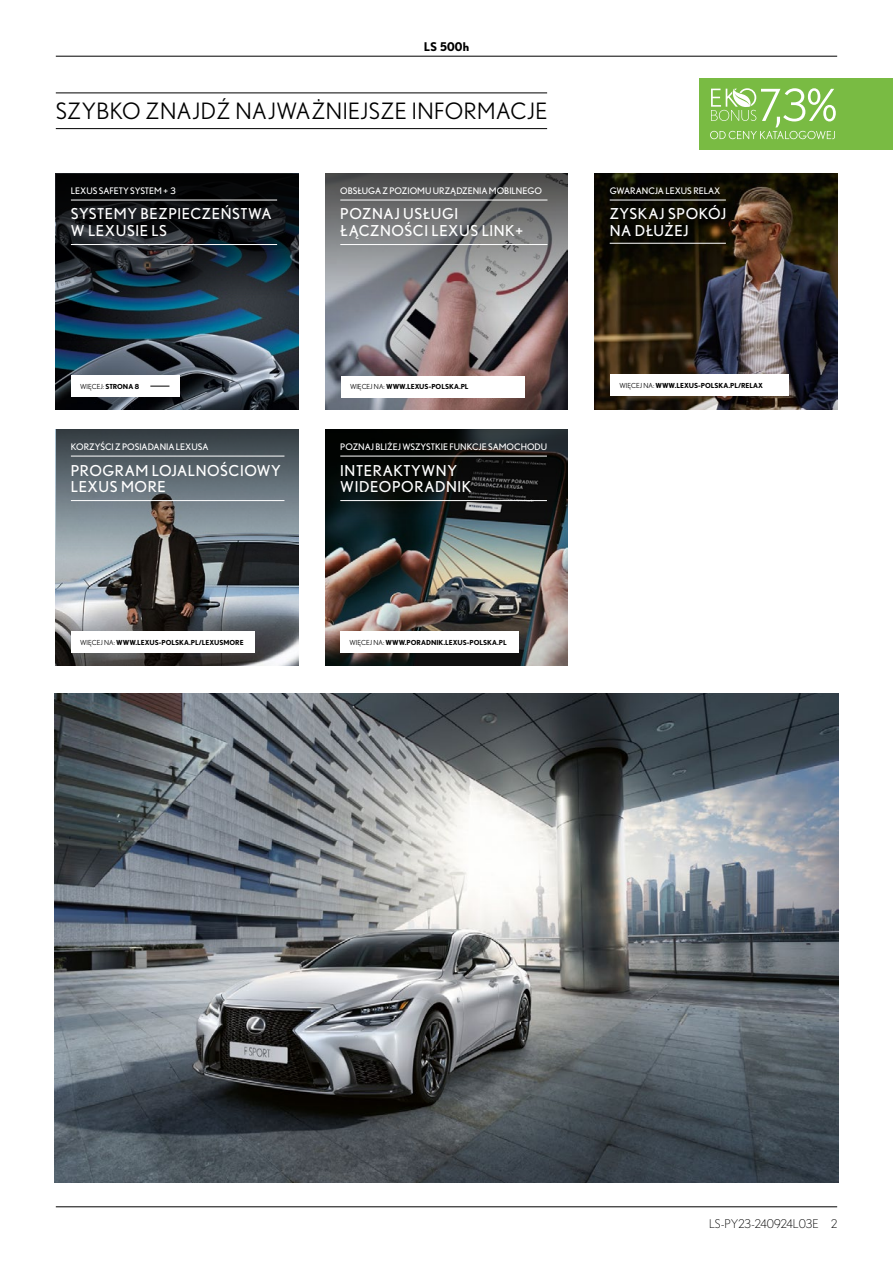
<style>
.page{position:relative;width:893px;height:1263px;background:#fff}
.page>*{position:absolute;margin:0;border:0;box-sizing:border-box;transform-origin:0 0}
.t1{font:22.5px "Nobel Pl";letter-spacing:.02em;color:#000}
.t2{font:15px/16.5px "Nobel WGL";letter-spacing:.04em;color:#fff}
.t3{font:300 12px "Nobel WGL";color:#000}
.t4{font:700 12px "Nobel WGL";color:#000}
.t5{font:9px "Nobel WGL";color:#fff}
.t6{font:700 6.9px "Nobel WGL";color:#000}
.t7{font:6.9px "Nobel WGL";color:#000}
.s1{font-weight:700}
.s2{font-weight:400}
</style>
<div class="page">
<hr style="left:56px;top:56px;width:781px;height:1px;background:#000">
<hr style="left:56px;top:1206px;width:781px;height:1px;background:#000">
<hr style="left:56px;top:93px;width:491px;height:1px;background:#000">
<hr style="left:56px;top:128px;width:491px;height:1px;background:#000">
<div style="left:699px;top:78px;width:194px;height:71px;background:#79bb43"></div>
<svg style="left:710px;top:88px;width:126px;height:51px"></svg>
<img style="left:56px;top:599px;width:242px;height:66px">
<svg style="left:56px;top:429px;width:242px;height:170px;background:#616a70"></svg>
<hr style="left:71px;top:456px;width:213px;height:1px;background:#fff">
<hr style="left:71px;top:500px;width:213px;height:1px;background:#fff">
<div style="left:71px;top:631px;width:184px;height:22px;background:#fff"></div>
<img style="left:325px;top:563px;width:243px;height:102px">
<svg style="left:325px;top:429px;width:243px;height:134px;background:#282e2e"></svg>
<hr style="left:340px;top:456px;width:207px;height:1px;background:#fff">
<hr style="left:340px;top:500px;width:207px;height:1px;background:#fff">
<div style="left:341px;top:631px;width:178px;height:22px;background:#fff"></div>
<img style="left:595px;top:173px;width:242px;height:236px">
<hr style="left:610px;top:200px;width:116px;height:1px;background:#fff">
<hr style="left:610px;top:243px;width:116px;height:1px;background:#fff">
<div style="left:610px;top:375px;width:179px;height:21px;background:#fff"></div>
<img style="left:54px;top:693px;width:785px;height:490px">
<img style="left:56px;top:173px;width:242px;height:236px">
<svg style="left:56px;top:174px;width:242px;height:167px;background:#182832"></svg>
<hr style="left:71px;top:200px;width:206px;height:1px;background:#fff">
<hr style="left:71px;top:244px;width:206px;height:1px;background:#fff">
<div style="left:71px;top:375px;width:109px;height:22px;background:#fff"></div>
<svg style="left:150px;top:386px;width:19px;height:1px"></svg>
<img style="left:325px;top:360px;width:243px;height:49px">
<svg style="left:325px;top:173px;width:243px;height:187px;background:#7d797c"></svg>
<hr style="left:340px;top:200px;width:207px;height:1px;background:#fff">
<hr style="left:340px;top:244px;width:207px;height:1px;background:#fff">
<div style="left:341px;top:376px;width:183px;height:21px;background:#fff"></div>
<h3 class="t4" style="left:424px;top:38px;width:47px">LS 500h</h3>
<h1 class="t1" style="left:56px;top:98px;width:493px">SZYBKO ZNAJDŹ NAJWAŻNIEJSZE INFORMACJE</h1>
<h3 class="t5" style="left:71px;top:184px;width:107px">LEXUS SAFETY SYSTEM + 3</h3>
<h2 class="t2" style="left:71px;top:205px;width:202px">SYSTEMY BEZPIECZEŃSTWA<br>W LEXUSIE LS</h2>
<h3 class="t5" style="left:340px;top:184px;width:203px">OBSŁUGA Z POZIOMU URZĄDZENIA MOBILNEGO</h3>
<h2 class="t2" style="left:340px;top:205px;width:184px">POZNAJ USŁUGI<br>ŁĄCZNOŚCI LEXUS LINK+</h2>
<p class="t7" style="left:80px;top:382px;width:61px">WIĘCEJ: <span class="s1">STRONA 8</span></p>
<p class="t6" style="left:350px;top:381px;width:120px"><span class="s2">WIĘCEJ NA:</span> WWW.LEXUS-POLSKA.PL</p>
<h3 class="t5" style="left:71px;top:440px;width:139px">KORZYŚCI Z POSIADANIA LEXUSA</h3>
<h2 class="t2" style="left:71px;top:461px;width:212px">PROGRAM LOJALNOŚCIOWY<br>LEXUS MORE</h2>
<h3 class="t5" style="left:340px;top:440px;width:208px">POZNAJ BLIŻEJ WSZYSTKIE FUNKCJE SAMOCHODU</h3>
<h2 class="t2" style="left:340px;top:461px;width:133px">INTERAKTYWNY<br>WIDEOPORADNIK</h2>
<p class="t6" style="left:80px;top:637px;width:165px"><span class="s2">WIĘCEJ NA:</span> WWW.LEXUS-POLSKA.PL/LEXUSMORE</p>
<p class="t6" style="left:350px;top:637px;width:159px"><span class="s2">WIĘCEJ NA:</span> WWW.PORADNIK.LEXUS-POLSKA.PL</p>
<h3 class="t5" style="left:610px;top:184px;width:112px">GWARANCJA LEXUS RELAX</h3>
<h2 class="t2" style="left:610px;top:205px;width:118px">ZYSKAJ SPOKÓJ<br>NA DŁUŻEJ</h2>
<p class="t6" style="left:619px;top:380px;width:145px"><span class="s2">WIĘCEJ NA:</span> WWW.LEXUS-POLSKA.PL/RELAX</p>
<h3 class="t3" style="left:709px;top:1215px;width:130px">LS-PY23-240924L03E 2</h3>
</div>
